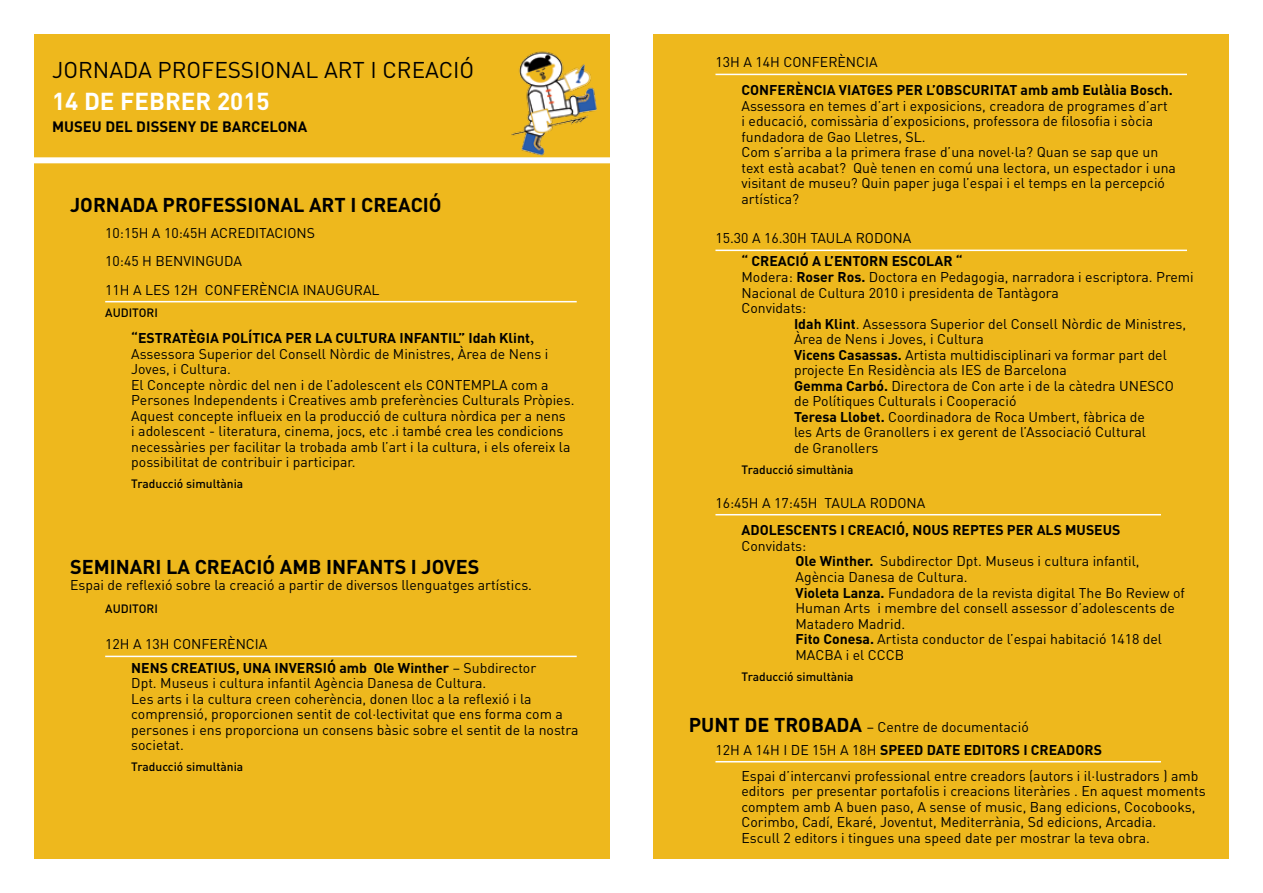
<style>
.page{position:relative;width:1263px;height:893px;background:#fff}
.page>*{position:absolute;margin:0;border:0;box-sizing:border-box;transform-origin:0 0}
.t1{font:700 24.15px "DIN";color:#fff}
.t2{font:22.5px "DIN";color:#000}
.t3{font:700 19.8px "DIN";color:#000}
.t4{font:700 14.85px "DIN";color:#000}
.t5{font:14.1px/15.6px "DIN";color:#000}
.t6{font:700 14.1px "DIN";color:#000}
.t7{font:500 12px "DIN";color:#000}
.s1{font-weight:700}
.s2{font-family:"Minion Pro";font-size:18px}
.s3{font-weight:700;font-size:19.8px}
</style>
<div class="page">
<div style="left:34px;top:34px;width:575px;height:825px;background:#eeb81d"></div>
<div style="left:654px;top:34px;width:575px;height:825px;background:#eeb81d"></div>
<div style="left:24px;top:157px;width:594px;height:6px;background:#fff"></div>
<hr style="left:105px;top:301px;width:472px;height:1px;background:#fff">
<hr style="left:105px;top:656px;width:472px;height:1px;background:#fff">
<hr style="left:715px;top:514px;width:446px;height:1px;background:#fff">
<hr style="left:715px;top:761px;width:446px;height:1px;background:#fff">
<hr style="left:715px;top:74px;width:472px;height:1px;background:#fff">
<hr style="left:715px;top:250px;width:472px;height:1px;background:#fff">
<img style="left:511px;top:51px;width:86px;height:105px">
<h2 class="t2" style="left:52px;top:56px;width:424px">JORNADA PROFESSIONAL ART I CREACIÓ</h2>
<h1 class="t1" style="left:52px;top:85px;width:219px">14 DE FEBRER 2015</h1>
<p class="t4" style="left:52px;top:117px;width:257px">MUSEU DEL DISSENY DE BARCELONA</p>
<h3 class="t3" style="left:70px;top:192px;width:373px">JORNADA PROFESSIONAL ART I CREACIÓ</h3>
<p class="t5" style="left:105px;top:218px;width:129px;line-height:28.5px">10:15h a 10:45h Acreditacions<br>10:45 h Benvinguda<br>11h a les</p>
<p class="t5" style="left:173px;top:281px;width:51px">12h Confer</p>
<p class="t5" style="left:259px;top:281px;width:17px">ència</p>
<p class="t5" style="left:303px;top:281px;width:61px">inaugural</p>
<p class="t7" style="left:105px;top:305px;width:54px">Auditori</p>
<p class="t6" style="left:131px;top:329px;width:33px">“ESTRAT</p>
<p class="t6" style="left:188px;top:329px;width:107px">ÈGIA POLÍTI CA PER</p>
<p class="t6" style="left:315px;top:329px;width:39px">LA CULTURA</p>
<p class="t6" style="left:399px;top:329px;width:9px">INFANTIL</p>
<p class="t5" style="left:131px;top:330px;width:445px;text-indent:327px"><span class="s1">” IDAH KLINT</span><span class="s2">, </span>Assessora Superior del Consell Nòrdic de Ministres, Àrea de Nens i Joves, i Cultura.<br>El Concepte nòrdic del nen i de l’adolescent els CONTEMPLA com a Persones Independents i Creatives amb preferències Culturals Pròpies.<br>Aquest concepte influeix en la producció de cultura nòrdica per a nens<br>i adolescent - literatura, cinema, jocs, etc .i també crea les condicions necessàries per facilitar la trobada amb l’art i la cultura, i els ofereix la possibilitat de contribuir i participar.</p>
<p class="t7" style="left:131px;top:476px;width:114px">Traducció simultània</p>
<h3 class="t3" style="left:70px;top:554px;width:409px">SEMINARI LA CREACIÓ AMB INFANTS I JOVES</h3>
<p class="t5" style="left:70px;top:576px;width:463px">Espai de reflexió sobre la creació a partir de diversos llenguatges artístics.</p>
<p class="t7" style="left:105px;top:601px;width:54px">Auditori</p>
<p class="t5" style="left:105px;top:636px;width:87px">12h a 13h Confer</p>
<p class="t5" style="left:227px;top:636px;width:17px">ència</p>
<p class="t5" style="left:131px;top:659px;width:449px;text-indent:183px"><span class="s1">SIÓ AMB OLE WINTHER</span> – Subdirector<br>Dpt. Museus i cultura infantil Agència Danesa de Cultura.<br>Les arts i la cultura creen coherència, donen lloc a la reflexió i la comprensió, proporcionen sentit de col·lectivitat que ens forma com a persones i ens proporciona un consens bàsic sobre el sentit de la nostra societat.</p>
<p class="t7" style="left:131px;top:759px;width:114px">Traducció simultània</p>
<p class="t6" style="left:131px;top:658px;width:58px">NENS CREATIU</p>
<p class="t6" style="left:227px;top:658px;width:26px">S, UNA</p>
<p class="t6" style="left:274px;top:658px;width:9px">INVER</p>
<p class="t5" style="left:715px;top:54px;width:87px">13h a 14h Confer</p>
<p class="t5" style="left:837px;top:54px;width:17px">ència</p>
<p class="t6" style="left:741px;top:81px;width:10px">CONFER</p>
<p class="t6" style="left:795px;top:81px;width:111px">ÈNCIA VIATGES PER</p>
<p class="t6" style="left:926px;top:81px;width:54px">L’OBSCURITAT</p>
<p class="t6" style="left:1020px;top:81px;width:154px">AMB AMB EULÀLIA BOSCH.</p>
<p class="t5" style="left:741px;top:97px;width:436px">Assessora en temes d’art i exposicions, creadora de programes d’art<br>i educació, comissària d’exposicions, professora de filosofia i sòcia fundadora de Gao Lletres, SL.<br>Com s’arriba a la primera frase d’una novel·la? Quan se sap que un text està acabat? Què tenen en comú una lectora, un espectador i una visitant de museu? Quin paper juga l’espai i el temps en la percepció artística?</p>
<p class="t5" style="left:715px;top:230px;width:197px">15.30 a 16.30h TAU LA RODONA</p>
<p class="t6" style="left:741px;top:252px;width:20px">“ CREA</p>
<p class="t6" style="left:787px;top:252px;width:57px">CIÓ A L’ENTORN</p>
<p class="t6" style="left:892px;top:252px;width:36px">ESCOLAR</p>
<p class="t5" style="left:741px;top:253px;width:454px;text-indent:214px"><span class="s1">“<br></span>Modera: <span class="s1">ROSER ROS.</span> Doctora en Pedagogia, narradora i escriptora. Premi Nacional de Cultura 2010 i presidenta de Tantàgora<br>Convidats:</p>
<p class="t5" style="left:794px;top:315px;width:394px"><span class="s1">IDAH KLINT</span>. Assessora Superior del Consell Nòrdic de Ministres, Àrea de Nens i Joves, i Cultura<br><span class="s1">VICENS CASASSAS.</span> Artista multidisciplinari va formar part del projecte En Residència als IES de Barcelona<br><span class="s1">GEMMA CARBÓ.</span> Directora de Con arte i de la càtedra U NESCO de Polítiques Culturals i Cooperació<br><span class="s1">TERESA LLOBET.</span> Coordinadora de Roca U mbert, fàbrica de<br>les Arts de Granollers i ex gerent de l’Associació Cultural<br>de Granollers</p>
<p class="t7" style="left:741px;top:462px;width:114px">Traducció simultània</p>
<p class="t5" style="left:715px;top:494px;width:212px">16:45h a 17:45h TAU LA RODONA</p>
<p class="t6" style="left:741px;top:521px;width:380px">ADOLESCENTS I CREACIÓ, NOUS REPTES PER ALS MUSEUS</p>
<p class="t5" style="left:741px;top:538px;width:66px">Convidats:</p>
<p class="t5" style="left:795px;top:553px;width:346px"><span class="s1">OLE WINTHER.</span> Subdirector Dpt. Museus i cultura infantil,</p>
<p class="t5" style="left:795px;top:569px;width:173px">Agència Danesa de Cultura.</p>
<p class="t5" style="left:795px;top:584px;width:391px"><span class="s1">VIOLETA LANZA.</span> Fundadora de la revista digital The Bo Review of</p>
<p class="t5" style="left:741px;top:600px;width:33px">H</p>
<p class="t5" style="left:795px;top:600px;width:381px;text-indent:10px">uman Arts i membre del consell assessor d’adolescents de Matadero Madrid.<br><span class="s1">FITO CONESA.</span> Artista conductor de l’espai habitació 1418 del MACBA i el CCCB</p>
<p class="t7" style="left:741px;top:669px;width:114px">Traducció simultània</p>
<h3 class="t3" style="left:689px;top:711px;width:14px">PUNT</h3>
<h3 class="t3" style="left:744px;top:711px;width:43px">DE TROBA</h3>
<p class="t5" style="left:837px;top:718px;width:194px"><span class="s3">DA</span> – Centre de documentació</p>
<p class="t5" style="left:715px;top:742px;width:174px">12h a 14h i de 15h a 18h <span class="s1">SPEE</span></p>
<p class="t6" style="left:914px;top:741px;width:31px">D DATE</p>
<p class="t6" style="left:964px;top:741px;width:26px">EDITOR</p>
<p class="t6" style="left:1012px;top:741px;width:38px">S I CREA</p>
<p class="t6" style="left:1066px;top:741px;width:37px">DORS</p>
<p class="t5" style="left:741px;top:767px;width:466px">Espai d’intercanvi professional entre creadors (autors i il·lustradors ) amb editors per presentar portafolis i creacions literàries . En aquest moments comptem amb A buen paso, A sense of music, Bang edicions, Cocobooks, Corimbo, Cadí, Ekaré, Joventut, Mediterrània, Sd edicions, Arcadia.<br>Escull 2 editors i tingues una speed date per mostrar la teva obra.</p>
</div>
